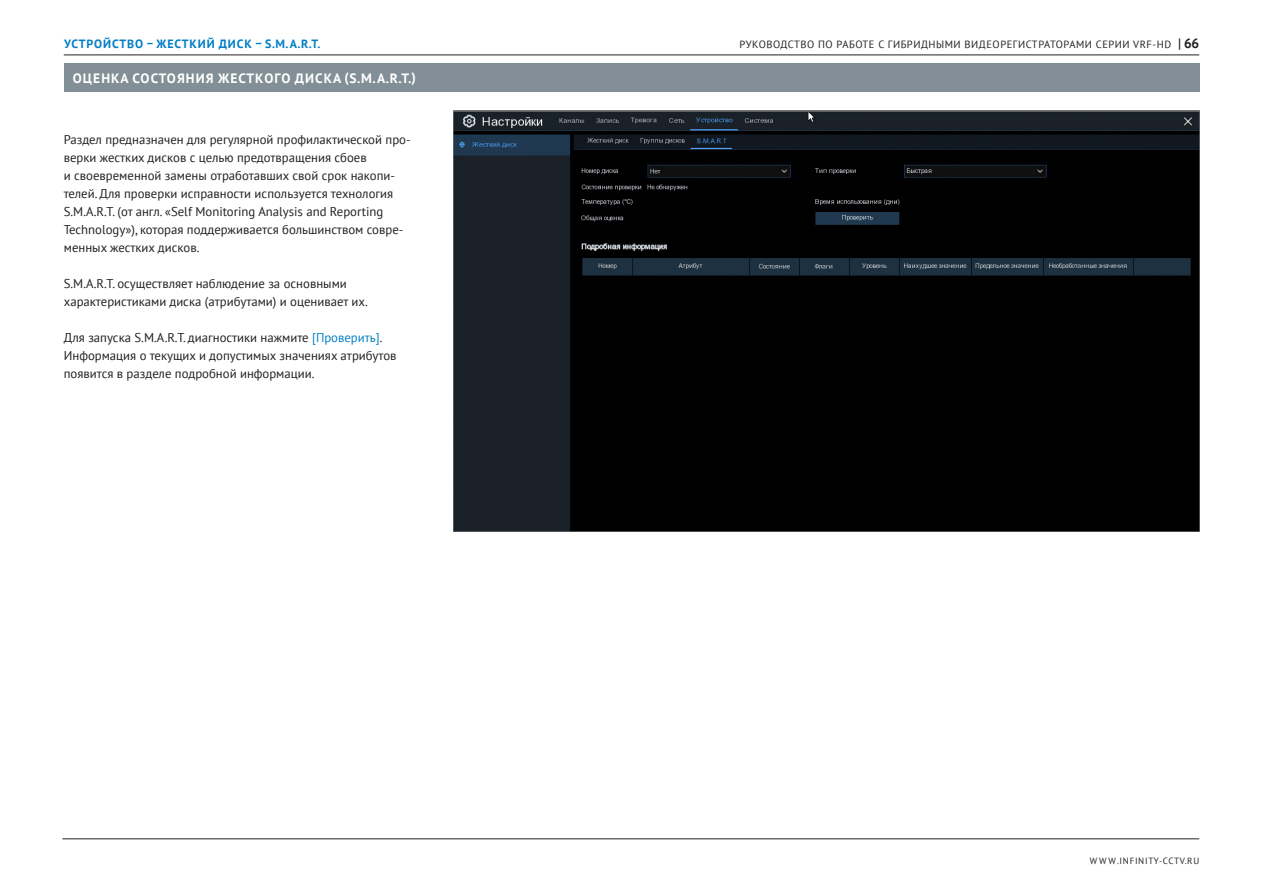
<style>
.page{position:relative;width:1263px;height:893px;background:#fff}
.page>*{position:absolute;margin:0;border:0;box-sizing:border-box;transform-origin:0 0}
.t1{font:700 13.5px "PT Sans";letter-spacing:.08em;color:#fff}
.t2{font:12.75px/18px "PT Sans";color:#231f20}
.t3{font:700 12px "PT Sans";letter-spacing:.08em;color:#007ec5}
.t4{font:10.5px "PT Sans";letter-spacing:.05em;color:#231f20}
.t5{font:9px "PT Sans";letter-spacing:.075em;color:#231f20}
.s1{color:#007ec5}
.s2{font-weight:700;font-style:italic;font-size:13.65px}
.s3{font-weight:700;font-size:13.5px}
</style>
<div class="page">
<hr style="left:64px;top:55px;width:1135px;height:1px;background:#231f20">
<hr style="left:62px;top:838px;width:1137px;height:1px;background:#231f20">
<div style="left:64px;top:64px;width:1135px;height:28px;background:#828f96"></div>
<img style="left:454px;top:111px;width:745px;height:420px">
<p class="t3" style="left:64px;top:36px;width:258px">УСТРОЙСТВО – ЖЕСТКИЙ ДИСК – S.M.A.R.T.</p>
<p class="t1" style="left:73px;top:69px;width:345px">ОЦЕНКА СОСТОЯНИЯ ЖЕСТКОГО ДИСКА (S.M.A.R.T.)</p>
<p class="t2" style="left:64px;top:130px;width:348px">Раздел предназначен для регулярной профилактической про&shy;верки жестких дисков с целью предотвращения сбоев<br>и своевременной замены отработавших свой срок накопи&shy;телей. Для проверки исправности используется технология S.M.A.R.T. (от англ. «Self Monitoring Analysis and Reporting Technology»), которая поддерживается большинством совре&shy;менных жестких дисков.</p>
<p class="t2" style="left:64px;top:274px;width:306px">S.M.A.R.T. осуществляет наблюдение за основными характеристиками диска (атрибутами) и оценивает их.</p>
<p class="t2" style="left:64px;top:328px;width:334px">Для запуска S.M.A.R.T. диагностики нажмите <span class="s1">[Проверить]</span>.<br>Информация о текущих и допустимых значениях атрибутов появится в разделе подробной информации.</p>
<p class="t4" style="left:739px;top:38px;width:461px">РУКОВОДСТВО ПО РАБОТЕ С ГИБРИДНЫМИ ВИДЕОРЕГИСТРАТОРАМИ СЕРИИ VRF-HD <span class="s2">|</span> <span class="s3">66</span></p>
<p class="t5" style="left:1090px;top:855px;width:111px">W W W.INFINITY-CCTV.RU</p>
</div>
